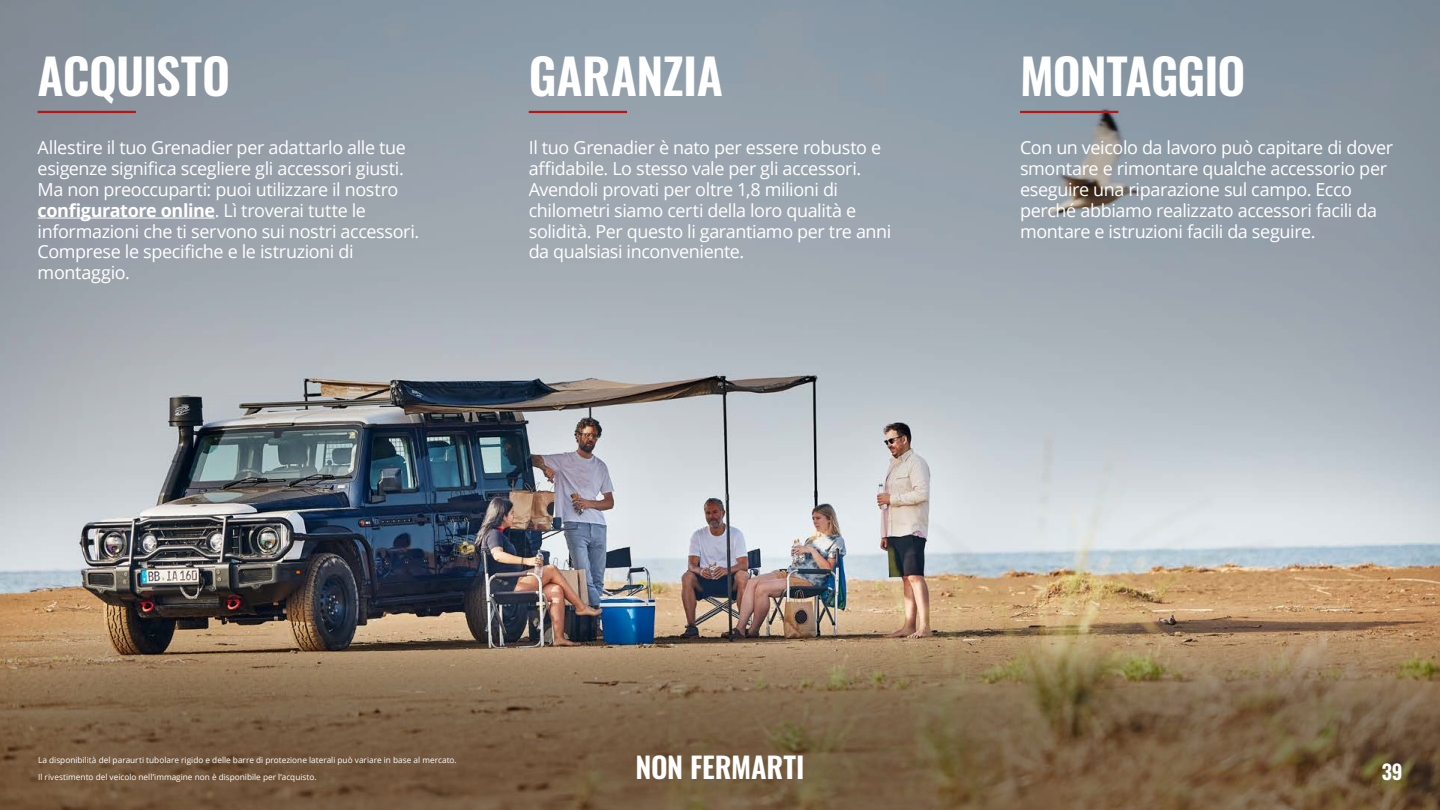
<style>
.page{position:relative;width:1440px;height:810px;background:#fff}
.page>*{position:absolute;margin:0;border:0;box-sizing:border-box;transform-origin:0 0}
.Headline_Rule_Below{font:600 48.75px "Oswald";letter-spacing:-.015em;color:#fff}
.t1{font:600 28.88px "Oswald";letter-spacing:-.005em;color:#fff}
.t2{font:600 20.25px "Oswald";color:#fff}
.Bodycopy{font:18px/20.9px "Open Sans";letter-spacing:-.02em;color:#fff}
.Captions{font:8.25px "Open Sans";color:#fff}
.s1{font-weight:700}
</style>
<div class="page">
<img style="left:0;top:520px;width:1440px;height:95px">
<img style="left:0;top:615px;width:1440px;height:195px">
<img style="left:0;top:0;width:1440px;height:520px">
<hr style="left:38px;top:218px;width:177px;height:1px;background:#fff">
<hr style="left:1020px;top:111px;width:98px;height:2px;background:#b61615">
<hr style="left:38px;top:111px;width:98px;height:2px;background:#b61615">
<hr style="left:529px;top:111px;width:98px;height:2px;background:#b61615">
<p class="Headline_Rule_Below" style="left:38px;top:50px;width:194px">ACQUISTO</p>
<p class="Bodycopy" style="left:38px;top:137px;width:383px">Allestire il tuo Grenadier per adattarlo alle tue esigenze significa scegliere gli accessori giusti.<br>Ma non preoccuparti: puoi utilizzare il nostro <span class="s1">configuratore online</span>. Lì troverai tutte le informazioni che ti servono sui nostri accessori.<br>Comprese le specifiche e le istruzioni di montaggio.</p>
<p class="Headline_Rule_Below" style="left:529px;top:50px;width:196px">GARANZIA</p>
<p class="Bodycopy" style="left:529px;top:137px;width:364px">Il tuo Grenadier è nato per essere robusto e affidabile. Lo stesso vale per gli accessori.<br>Avendoli provati per oltre 1,8 milioni di chilometri siamo certi della loro qualità e solidità. Per questo li garantiamo per tre anni da qualsiasi inconveniente.</p>
<p class="Headline_Rule_Below" style="left:1020px;top:50px;width:227px">MONTAGGIO</p>
<p class="Bodycopy" style="left:1020px;top:137px;width:375px">Con un veicolo da lavoro può capitare di dover smontare e rimontare qualche accessorio per eseguire una riparazione sul campo. Ecco perché abbiamo realizzato accessori facili da montare e istruzioni facili da seguire.</p>
<p class="Captions" style="left:38px;top:754px;width:420px">La disponibilità del paraurti tubolare rigido e delle barre di protezione laterali può variare in base al mercato.</p>
<p class="Captions" style="left:38px;top:771px;width:280px">Il rivestimento del veicolo nell’immagine non è disponibile per l’acquisto.</p>
<h2 class="t1" style="left:636px;top:752px;width:170px">NON FERMARTI</h2>
<p class="t2" style="left:1382px;top:761px;width:22px">39</p>
</div>
